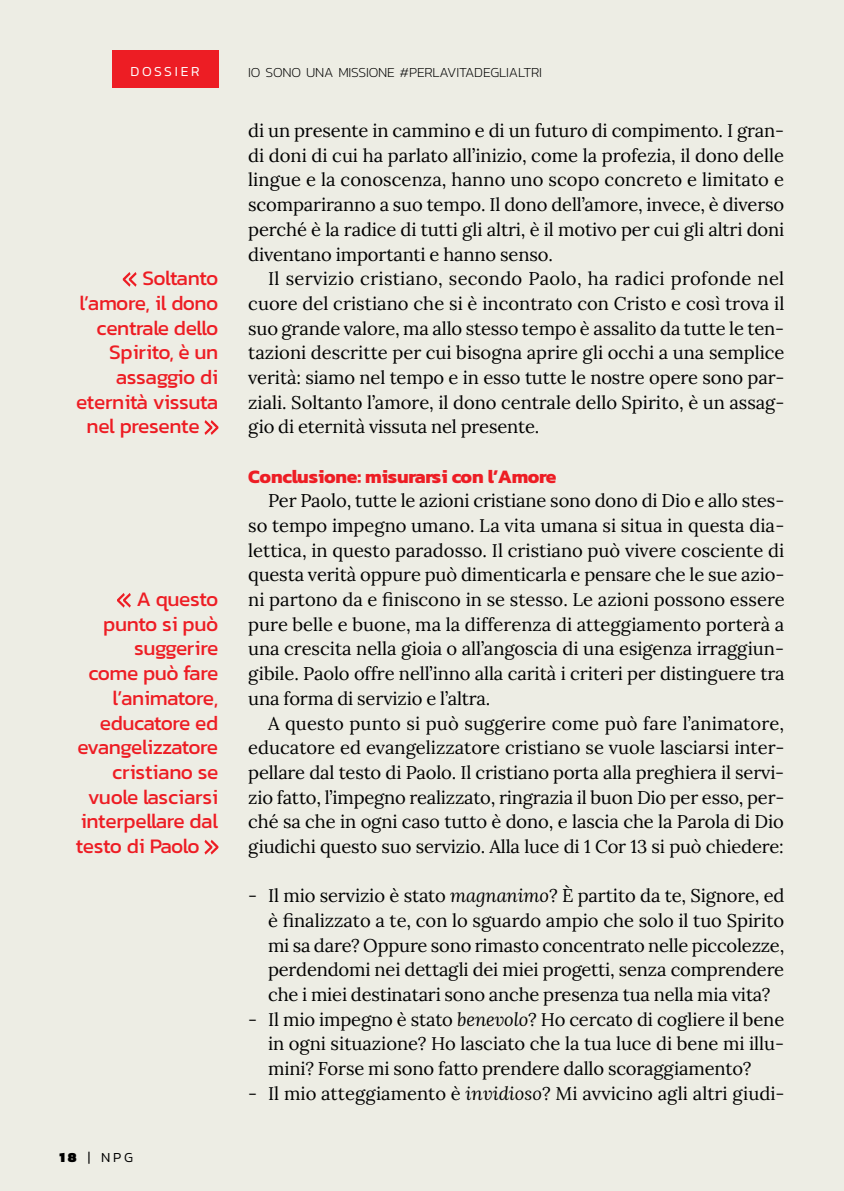
<style>
.page{position:relative;width:844px;height:1191px;background:#fff}
.page>*{position:absolute;margin:0;border:0;box-sizing:border-box;transform-origin:0 0}
.t1{font:21px "Kanit";letter-spacing:-.02em;color:#ed1d24}
.t2{font:700 19.25px "Kanit";letter-spacing:-.015em;color:#ed1d24}
.t3{font:18.38px/24.7px "Lora";letter-spacing:-.01em;color:#000;text-align:justify}
.t4{font:200 14px "Kanit";letter-spacing:-.01em;color:#000}
.t5{font:300 14px "Kanit";letter-spacing:.2em;color:#fff}
.t6{font:300 14px "Kanit";color:#000}
.s1{font-weight:900}
.s2{font-style:italic}
</style>
<div class="page">
<div style="left:0;top:0;width:843px;height:1191px;background:#edede4"></div>
<hr style="left:843px;top:0;width:1px;height:1191px;background:#e9e8dd">
<div style="left:112px;top:50px;width:106px;height:38px;background:#ed1d24"></div>
<svg style="left:123px;top:272px;width:14px;height:15px"></svg>
<svg style="left:204px;top:420px;width:14px;height:15px"></svg>
<svg style="left:117px;top:593px;width:14px;height:14px"></svg>
<svg style="left:204px;top:839px;width:14px;height:15px"></svg>
<p class="t5" style="left:130px;top:61px;width:71px">DOSSI ER</p>
<p class="t1" style="left:142px;top:263px;width:77px">Soltanto</p>
<p class="t1" style="left:79px;top:287px;width:140px">l’amore, il dono</p>
<p class="t1" style="left:96px;top:312px;width:123px">centrale dello</p>
<p class="t1" style="left:109px;top:337px;width:110px">Spirito, è un</p>
<p class="t1" style="left:116px;top:361px;width:104px">assaggio di</p>
<p class="t1" style="left:76px;top:386px;width:144px">eternità vissuta</p>
<p class="t1" style="left:87px;top:411px;width:115px">nel presente</p>
<p class="t1" style="left:137px;top:584px;width:83px">A questo</p>
<p class="t1" style="left:103px;top:608px;width:117px">punto si può</p>
<p class="t1" style="left:134px;top:633px;width:86px">suggerire</p>
<p class="t1" style="left:88px;top:658px;width:131px">come può fare</p>
<p class="t1" style="left:112px;top:682px;width:107px">l’animatore,</p>
<p class="t1" style="left:100px;top:707px;width:120px">educatore ed</p>
<p class="t1" style="left:77px;top:732px;width:142px">evangelizzatore</p>
<p class="t1" style="left:112px;top:756px;width:107px">cristiano se</p>
<p class="t1" style="left:88px;top:781px;width:132px">vuole lasciarsi</p>
<p class="t1" style="left:80px;top:806px;width:139px">interpellare dal</p>
<p class="t1" style="left:76px;top:830px;width:125px">testo di Paolo</p>
<p class="t6" style="left:60px;top:1147px;width:75px"><span class="s1">18</span> | NPG</p>
<p class="t4" style="left:248px;top:63px;width:293px">IO SONO UNA MISSIONE #PERLAVITADEGLIALTRI</p>
<p class="t3" style="left:248px;top:117px;width:537px">di un presente in cammino e di un futuro di compimento. I gran&shy;di doni di cui ha parlato all’inizio, come la profezia, il dono delle lingue e la conoscenza, hanno uno scopo concreto e limitato e scompariranno a suo tempo. Il dono dell’amore, invece, è diverso perché è la radice di tutti gli altri, è il motivo per cui gli altri doni diventano importanti e hanno senso.</p>
<p class="t3" style="left:248px;top:265px;width:537px;text-indent:20px">Il servizio cristiano, secondo Paolo, ha radici profonde nel cuore del cristiano che si è incontrato con Cristo e così trova il suo grande valore, ma allo stesso tempo è assalito da tutte le ten&shy;tazioni descritte per cui bisogna aprire gli occhi a una semplice verità: siamo nel tempo e in esso tutte le nostre opere sono par&shy;ziali. Soltanto l’amore, il dono centrale dello Spirito, è un assag&shy;gio di eternità vissuta nel presente.</p>
<p class="t2" style="left:248px;top:461px;width:309px">Conclusione: misurarsi con l’Amore</p>
<p class="t3" style="left:248px;top:487px;width:538px;text-indent:20px">Per Paolo, tutte le azioni cristiane sono dono di Dio e allo stes&shy;so tempo impegno umano. La vita umana si situa in questa dia&shy;lettica, in questo paradosso. Il cristiano può vivere cosciente di questa verità oppure può dimenticarla e pensare che le sue azio&shy;ni partono da e finiscono in se stesso. Le azioni possono essere pure belle e buone, ma la differenza di atteggiamento porterà a una crescita nella gioia o all’angoscia di una esigenza irraggiun&shy;gibile. Paolo offre nell’inno alla carità i criteri per distinguere tra una forma di servizio e l’altra.</p>
<p class="t3" style="left:248px;top:709px;width:537px;text-indent:20px">A questo punto si può suggerire come può fare l’animatore, educatore ed evangelizzatore cristiano se vuole lasciarsi inter&shy;pellare dal testo di Paolo. Il cristiano porta alla preghiera il servi&shy;zio fatto, l’impegno realizzato, ringrazia il buon Dio per esso, per&shy;ché sa che in ogni caso tutto è dono, e lascia che la Parola di Dio giudichi questo suo servizio. Alla luce di 1 Cor 13 si può chiedere:</p>
<p class="t3" style="left:268px;top:882px;width:518px;text-indent:-20px">- Il mio servizio è stato <span class="s2">magnanimo</span>? È partito da te, Signore, ed è finalizzato a te, con lo sguardo ampio che solo il tuo Spirito mi sa dare? Oppure sono rimasto concentrato nelle piccolezze, perdendomi nei dettagli dei miei progetti, senza comprendere che i miei destinatari sono anche presenza tua nella mia vita?</p>
<p class="t3" style="left:268px;top:1005px;width:517px;text-indent:-20px">- Il mio impegno è stato <span class="s2">benevolo</span>? Ho cercato di cogliere il bene in ogni situazione? Ho lasciato che la tua luce di bene mi illu&shy;mini? Forse mi sono fatto prendere dallo scoraggiamento?</p>
<p class="t3" style="left:248px;top:1079px;width:537px">- Il mio atteggiamento è <span class="s2">invidioso</span>? Mi avvicino agli altri giudi-</p>
</div>
